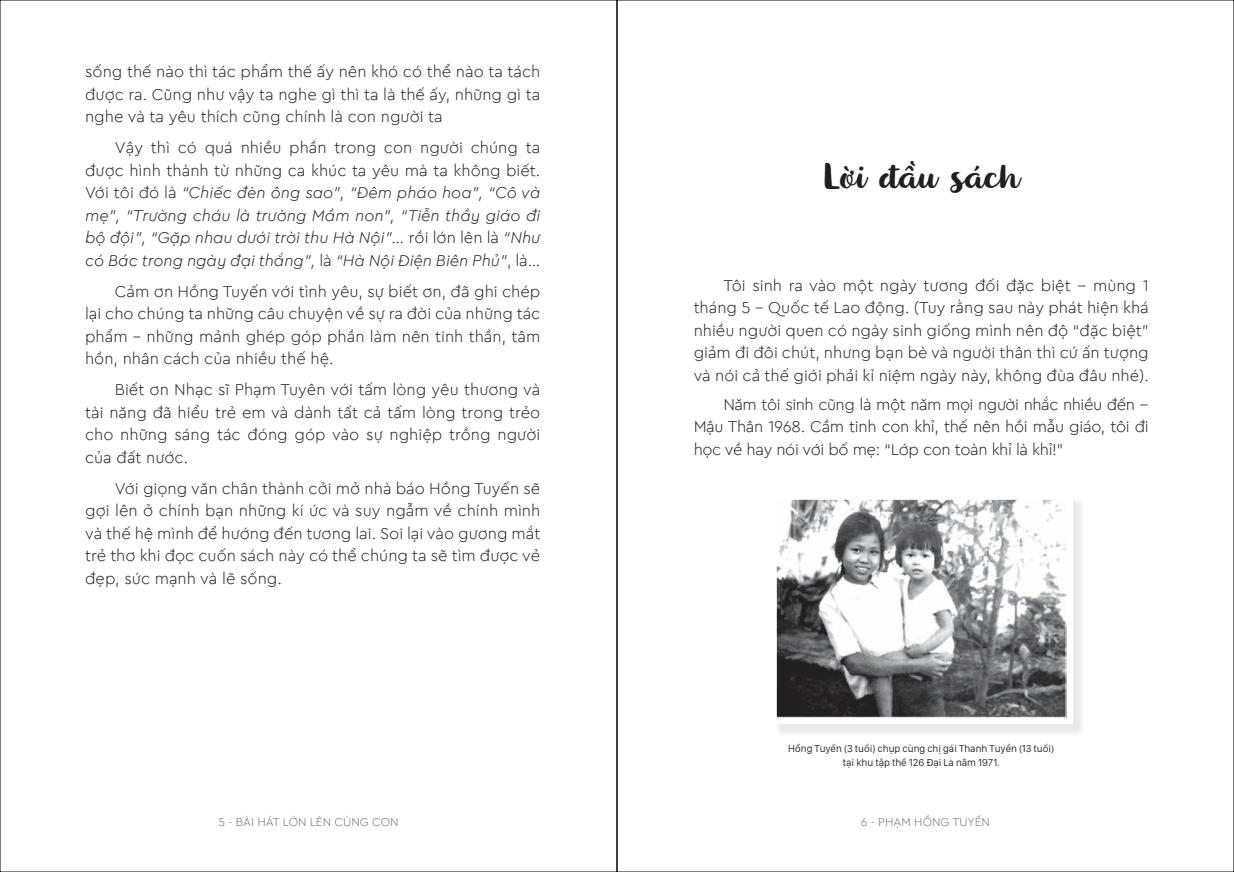
<style>
.page{position:relative;width:1234px;height:872px;background:#fff}
.page>*{position:absolute;margin:0;border:0;box-sizing:border-box;transform-origin:0 0}
.t1{font:33px "SVN Dessert Menu Script";color:#231f20}
.t2{font:300 16.5px/22.5px "SVN Cera";color:#231f20;text-align:justify}
.t3{font:italic 300 16.5px/22.5px "SVN Cera";color:#231f20;text-align:justify}
.t4{font:300 12px "SVN Cera";color:#6c6d70}
.t5{font:10.5px/13.5px "San Francisco Display";color:#231f20;text-align:center}
.s1{font-style:normal}
</style>
<div class="page">
<div style="left:773px;top:497px;width:312px;height:240px;background:#231f20;opacity:.15"></div>
<div style="left:769px;top:493px;width:303px;height:231px;background:#fff"></div>
<img style="left:777px;top:501px;width:287px;height:214px">
<div style="left:775px;top:499px;width:291px;height:218px;border:1px solid #fff"></div>
<p class="t2" style="left:85px;top:60px;width:456px">sống thế nào thì tác phẩm thế ấy nên khó có thể nào ta tách được ra. Cũng như vậy ta nghe gì thì ta là thế ấy, những gì ta nghe và ta yêu thích cũng chính là con người ta</p>
<p class="t3" style="left:85px;top:136px;width:456px;text-indent:30px"><span class="s1">Vậy thì có quá nhiều phần trong con người chúng ta được hình thành từ những ca khúc ta yêu mà ta không biết.<br>Với tôi đó là</span> “Chiếc đèn ông sao”, “Đêm pháo hoa”, “Cô và mẹ”, “Trường cháu là trường Mầm non”, “Tiễn thầy giáo đi bộ đội”, “Gặp nhau dưới trời thu Hà Nội”… <span class="s1">rồi lớn lên là</span> “Như có Bác trong ngày đại thắng”, <span class="s1">là</span> “Hà Nội Điện Biên Phủ”<span class="s1">, là…</span></p>
<p class="t2" style="left:85px;top:279px;width:456px;text-indent:30px">Cảm ơn Hồng Tuyến với tình yêu, sự biết ơn, đã ghi chép lại cho chúng ta những câu chuyện về sự ra đời của những tác phẩm – những mảnh ghép góp phần làm nên tinh thần, tâm hồn, nhân cách của nhiều thế hệ.</p>
<p class="t2" style="left:85px;top:378px;width:456px;text-indent:30px">Biết ơn Nhạc sĩ Phạm Tuyên với tấm lòng yêu thương và tài năng đã hiểu trẻ em và dành tất cả tấm lòng trong trẻo cho những sáng tác đóng góp vào sự nghiệp trồng người của đất nước.</p>
<p class="t2" style="left:85px;top:476px;width:456px;text-indent:30px">Với giọng văn chân thành cởi mở nhà báo Hồng Tuyến sẽ gợi lên ở chính bạn những kí ức và suy ngẫm về chính mình và thế hệ mình để hướng đến tương lai. Soi lại vào gương mắt trẻ thơ khi đọc cuốn sách này có thể chúng ta sẽ tìm được vẻ đẹp, sức mạnh và lẽ sống.</p>
<p class="t4" style="left:218px;top:814px;width:181px">5 - BÀI HÁT LỚN LÊN CÙNG CON</p>
<h1 class="t1" style="left:822px;top:157px;width:199px">Lời đầu sách</h1>
<p class="t2" style="left:693px;top:273px;width:456px;text-indent:30px">Tôi sinh ra vào một ngày tương đối đặc biệt − mùng 1 tháng 5 − Quốc tế Lao động. (Tuy rằng sau này phát hiện khá nhiều người quen có ngày sinh giống mình nên độ “đặc biệt” giảm đi đôi chút, nhưng bạn bè và người thân thì cứ ấn tượng và nói cả thế giới phải kỉ niệm ngày này, không đùa đâu nhé).</p>
<p class="t2" style="left:693px;top:392px;width:456px;text-indent:30px">Năm tôi sinh cũng là một năm mọi người nhắc nhiều đến − Mậu Thân 1968. Cầm tinh con khỉ, thế nên hồi mẫu giáo, tôi đi học về hay nói với bố mẹ: “Lớp con toàn khỉ là khỉ!”</p>
<p class="t5" style="left:788px;top:741px;width:267px">Hồng Tuyến (3 tuổi) chụp cùng chị gái Thanh Tuyền (13 tuổi) tại khu tập thể 126 Đại La năm 1971.</p>
<p class="t4" style="left:860px;top:814px;width:131px">6 - PHẠM HỒNG TUYẾN</p>
</div>
